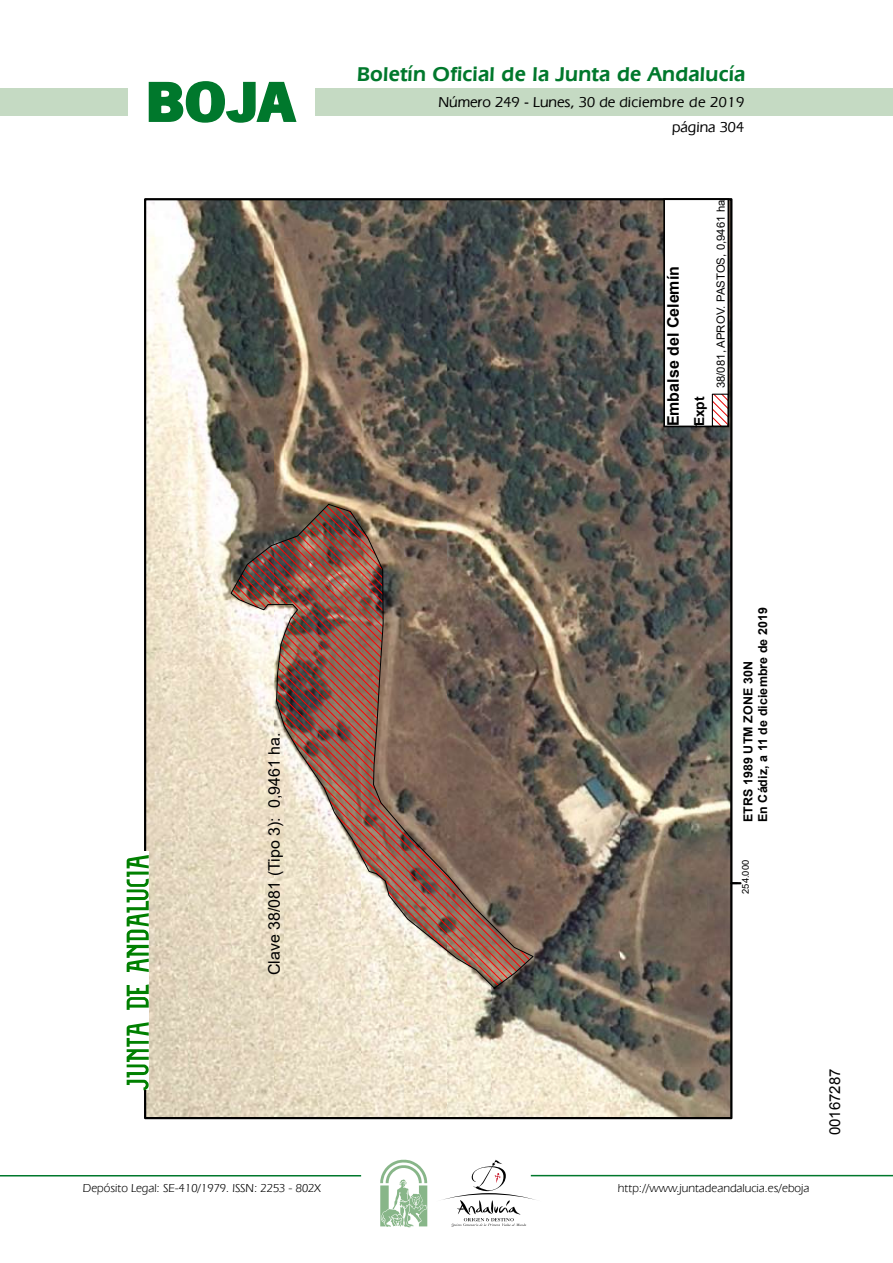
<style>
.page{position:relative;width:893px;height:1263px;background:#fff}
.page>*{position:absolute;margin:0;border:0;box-sizing:border-box;transform-origin:0 0}
.t1{font:700 57.75px "News Got T";color:#00782c;scale:1.14 1}
.t2{font:600 21px "Eras IT Cby BT";letter-spacing:.01em;color:#00782c}
.t3{font:15.9px "Arial";color:#000}
.t4{font:700 15.9px "Arial";color:#000}
.t5{font:500 15px/24.5px "Eras IT Cby BT";color:#000;text-align:right}
.t6{font:15px "Arial";color:#000}
.t7{font:700 13.8px "Arial";color:#000}
.t8{font:700 12.45px/14.5px "Arial";letter-spacing:.01em;color:#000}
.t9{font:12px "Eras IT Cby BT";color:#000}
.t10{font:11.25px "Arial";letter-spacing:.005em;color:#000}
.t11{font:9.3px "Arial";letter-spacing:.005em;color:#000}
</style>
<div class="page">
<div style="left:315px;top:88px;width:577px;height:28px;background:#c5dac3"></div>
<div style="left:0;top:88px;width:128px;height:28px;background:#c5dac3"></div>
<hr style="left:0;top:1175px;width:361px;height:2px;background:#00782c">
<hr style="left:531px;top:1175px;width:361px;height:1px;background:#00782c">
<svg style="left:148px;top:81px;width:149px;height:42px"></svg>
<svg style="left:380px;top:1159px;width:47px;height:68px"></svg>
<svg style="left:442px;top:1160px;width:100px;height:67px"></svg>
<img style="left:147px;top:201px;width:582px;height:915px">
<img style="left:230px;top:504px;width:304px;height:485px">
<svg style="left:732px;top:882px;width:8px;height:2px"></svg>
<div style="left:124px;top:852px;width:24px;height:238px;background:#fff"></div>
<svg style="left:127px;top:1022px;width:22px;height:68px"></svg>
<svg style="left:127px;top:984px;width:22px;height:26px"></svg>
<svg style="left:127px;top:855px;width:22px;height:117px"></svg>
<svg style="left:662px;top:198px;width:68px;height:230px"></svg>
<h1 class="t1" style="left:145px;top:68px;width:133px">BOJA</h1>
<h2 class="t2" style="left:357px;top:62px;width:390px">Boletín Oficial de la Junta de Andalucía</h2>
<p class="t5" style="left:438px;top:90px;width:307px">Número 249 - Lunes, 30 de diciembre de 2019 página 304</p>
<h3 class="t4" style="left:662px;top:426px;width:162px;rotate:-90deg">Embalse del Celemín</h3>
<p class="t7" style="left:689px;top:426px;width:31px;rotate:-90deg">Expt</p>
<p class="t10" style="left:713px;top:388px;width:190px;rotate:-90deg">38/081, APROV. PASTOS, 0,9461 ha</p>
<h3 class="t3" style="left:263px;top:975px;width:244px;rotate:-90deg">Clave 38/081 (Tipo 3): 0,9461 ha.</h3>
<p class="t8" style="left:741px;top:822px;width:217px;rotate:-90deg">ETRS 1989 UTM ZONE 30N<br>En Cádiz, a 11 de diciembre de 2019</p>
<p class="t11" style="left:739px;top:894px;width:36px;rotate:-90deg">254.000</p>
<p class="t9" style="left:83px;top:1181px;width:239px">Depósito Legal: SE-410/1979. ISSN: 2253 - 802X</p>
<p class="t9" style="left:618px;top:1181px;width:193px">http://www.juntadeandalucia.es/eboja</p>
<p class="t6" style="left:825px;top:1135px;width:68px;rotate:-90deg">00167287</p>
</div>
